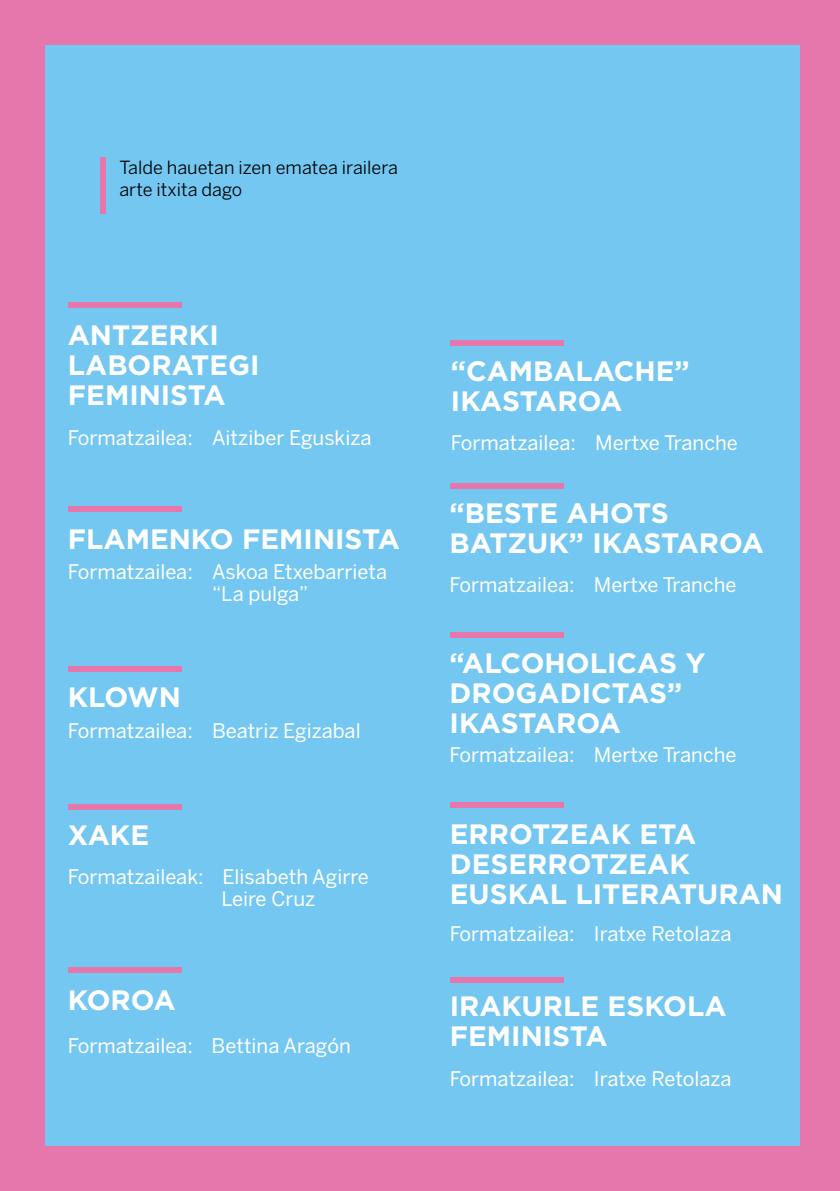
<style>
.page{position:relative;width:840px;height:1191px;background:#fff}
.page>*{position:absolute;margin:0;border:0;box-sizing:border-box;transform-origin:0 0}
.t1{font:700 28px/30px "Gotham";color:#fff}
.t2{font:20px/22px "Benton Sans";color:#fff}
.t3{font:18px/22px "Benton Sans";color:#000}
</style>
<div class="page">
<div style="left:1px;top:0;width:838px;height:1191px;background:#e577ad"></div>
<div style="left:45px;top:45px;width:754px;height:1100px;background:#73c7f1"></div>
<img style="left:0;top:0;width:1px;height:1191px">
<div style="left:449px;top:977px;width:114px;height:5px;background:#e577ad"></div>
<div style="left:449px;top:802px;width:114px;height:6px;background:#e577ad"></div>
<div style="left:449px;top:632px;width:114px;height:6px;background:#e577ad"></div>
<div style="left:449px;top:483px;width:114px;height:6px;background:#e577ad"></div>
<div style="left:449px;top:340px;width:114px;height:6px;background:#e577ad"></div>
<div style="left:68px;top:302px;width:113px;height:5px;background:#e577ad"></div>
<div style="left:68px;top:506px;width:113px;height:6px;background:#e577ad"></div>
<div style="left:68px;top:666px;width:113px;height:6px;background:#e577ad"></div>
<div style="left:68px;top:804px;width:113px;height:6px;background:#e577ad"></div>
<div style="left:68px;top:967px;width:113px;height:6px;background:#e577ad"></div>
<div style="left:100px;top:157px;width:6px;height:57px;background:#e577ad"></div>
<p class="t3" style="left:119px;top:156px;width:280px">Talde hauetan izen ematea irailera arte itxita dago</p>
<h1 class="t1" style="left:68px;top:320px;width:193px">ANTZERKI<br>LABORATEGI<br>FEMINISTA</h1>
<p class="t2" style="left:68px;top:426px;width:305px">Formatzailea: Aitziber Eguskiza</p>
<h1 class="t1" style="left:68px;top:524px;width:333px">FLAMENKO FEMINISTA</h1>
<p class="t2" style="left:212px;top:561px;width:176px;text-indent:-144px">Formatzailea: Askoa Etxebarrieta “La pulga”</p>
<h1 class="t1" style="left:68px;top:681px;width:114px">KLOWN</h1>
<p class="t2" style="left:68px;top:719px;width:294px">Formatzailea: Beatriz Egizabal</p>
<h1 class="t1" style="left:68px;top:819px;width:83px">XAKE</h1>
<p class="t2" style="left:221px;top:865px;width:149px;text-indent:-153px">Formatzaileak: Elisabeth Agirre<br>Leire Cruz</p>
<h1 class="t1" style="left:68px;top:984px;width:109px">KOROA</h1>
<p class="t2" style="left:68px;top:1034px;width:284px">Formatzailea: Bettina Aragón</p>
<h1 class="t1" style="left:450px;top:355px;width:240px">“CAMBALACHE”<br>IKASTAROA</h1>
<p class="t2" style="left:450px;top:431px;width:288px">Formatzailea: Mertxe Tranche</p>
<h1 class="t1" style="left:449px;top:498px;width:315px">“BESTE AHOTS<br>BATZUK” IKASTAROA</h1>
<p class="t2" style="left:449px;top:573px;width:288px">Formatzailea: Mertxe Tranche</p>
<h1 class="t1" style="left:449px;top:647px;width:257px">“ALCOHOLICAS Y<br>DROGADICTAS”<br>IKASTAROA</h1>
<p class="t2" style="left:449px;top:743px;width:288px">Formatzailea: Mertxe Tranche</p>
<h1 class="t1" style="left:449px;top:818px;width:334px">ERROTZEAK ETA<br>DESERROTZEAK<br>EUSKAL LITERATURAN</h1>
<p class="t2" style="left:449px;top:922px;width:283px">Formatzailea: Iratxe Retolaza</p>
<h1 class="t1" style="left:449px;top:990px;width:278px">IRAKURLE ESKOLA<br>FEMINISTA</h1>
<p class="t2" style="left:449px;top:1067px;width:283px">Formatzailea: Iratxe Retolaza</p>
</div>
